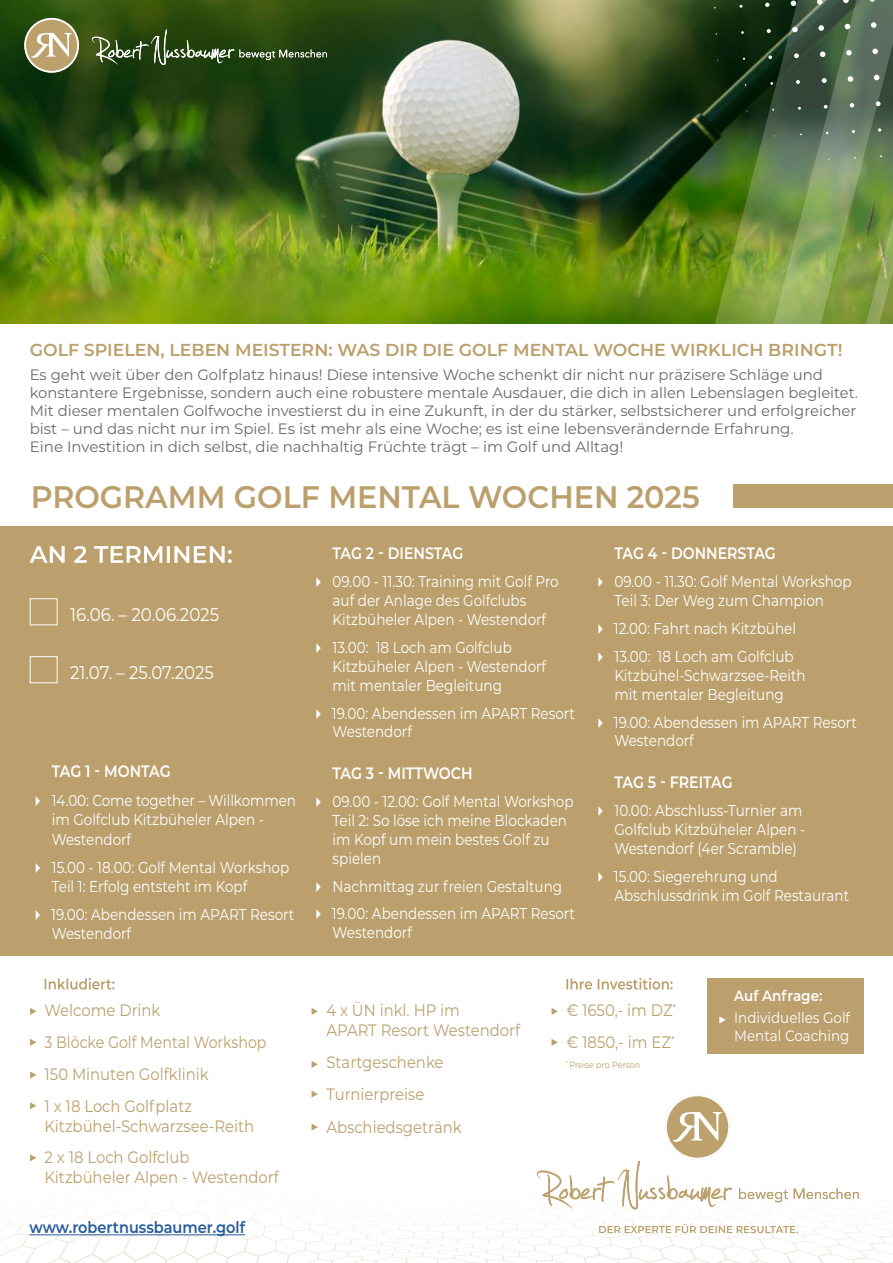
<style>
.page{position:relative;width:893px;height:1263px;background:#fff}
.page>*{position:absolute;margin:0;border:0;box-sizing:border-box;transform-origin:0 0}
.t1{font:600 31.2px "Montserrat";color:#bba06d}
.t2{font:18.45px "Montserrat";color:#fff;scale:.9 1}
.t3{font:600 17.4px "Montserrat";color:#bba06d}
.t4{font:16.5px/31.8px "Montserrat";color:#bba06d;scale:.9 1}
.t5{font:600 16.5px "Montserrat";letter-spacing:-.005em;color:#fff;scale:.86 1}
.t6{font:600 16.05px "Montserrat";color:#275b9b;scale:.9 1}
.t7{font:15.75px/18.9px "Montserrat";color:#fff;scale:.86 1}
.t8{font:15px/18px "Montserrat";color:#6a6a6a}
.t9{font:15px/18px "Montserrat";color:#fff;scale:.9 1}
.t10{font:600 15px "Montserrat";color:#fff;scale:.9 1}
.t11{font:9px "Montserrat";color:#bba06d;scale:.9 1}
</style>
<div class="page">
<div style="left:0;top:526px;width:893px;height:429px;background:#bba06d"></div>
<img style="left:0;top:0;width:696px;height:323px">
<img style="left:696px;top:0;width:147px;height:324px">
<svg style="left:765px;top:3px;width:4px;height:4px"></svg>
<svg style="left:791px;top:0;width:5px;height:6px"></svg>
<svg style="left:817px;top:0;width:6px;height:5px"></svg>
<svg style="left:767px;top:29px;width:4px;height:4px"></svg>
<svg style="left:792px;top:27px;width:6px;height:5px"></svg>
<svg style="left:818px;top:25px;width:6px;height:6px"></svg>
<svg style="left:768px;top:55px;width:4px;height:4px"></svg>
<svg style="left:794px;top:53px;width:5px;height:5px"></svg>
<svg style="left:820px;top:51px;width:5px;height:6px"></svg>
<svg style="left:796px;top:80px;width:4px;height:4px"></svg>
<svg style="left:822px;top:78px;width:5px;height:5px"></svg>
<svg style="left:824px;top:105px;width:4px;height:4px"></svg>
<svg style="left:843px;top:0;width:50px;height:324px;background:#6d8653"></svg>
<svg style="left:45px;top:978px;width:69px;height:11px"></svg>
<svg style="left:30px;top:1071px;width:6px;height:7px"></svg>
<svg style="left:30px;top:1039px;width:6px;height:7px"></svg>
<svg style="left:30px;top:1008px;width:6px;height:7px"></svg>
<svg style="left:312px;top:1061px;width:6px;height:7px"></svg>
<svg style="left:0;top:1090px;width:893px;height:173px"></svg>
<svg style="left:312px;top:1008px;width:6px;height:7px"></svg>
<svg style="left:566px;top:978px;width:107px;height:11px"></svg>
<svg style="left:552px;top:1039px;width:6px;height:7px"></svg>
<svg style="left:552px;top:1008px;width:6px;height:7px"></svg>
<div style="left:30px;top:656px;width:27px;height:27px;border:1px solid #fff"></div>
<div style="left:30px;top:598px;width:27px;height:27px;border:1px solid #fff"></div>
<hr style="left:30px;top:1234px;width:215px;height:1px;background:#275b9b">
<div style="left:733px;top:485px;width:160px;height:23px;background:#bba06d"></div>
<svg style="left:92px;top:29px;width:235px;height:36px;background:#3e582a"></svg>
<svg style="left:24px;top:18px;width:55px;height:55px;background:#a8a077"></svg>
<svg style="left:30px;top:546px;width:202px;height:17px"></svg>
<div style="left:707px;top:978px;width:156px;height:76px;background:#bba06d"></div>
<svg style="left:719px;top:1016px;width:7px;height:7px"></svg>
<p class="t3" style="left:30px;top:337px;width:815px">GOLF SPIELEN, LEBEN MEISTERN: WAS DIR DIE GOLF MENTAL WOCHE WIRKLICH BRINGT!</p>
<p class="t8" style="left:30px;top:365px;width:830px">Es geht weit über den Golfplatz hinaus! Diese intensive Woche schenkt dir nicht nur präzisere Schläge und konstantere Ergebnisse, sondern auch eine robustere mentale Ausdauer, die dich in allen Lebenslagen begleitet.<br>Mit dieser mentalen Golfwoche investierst du in eine Zukunft, in der du stärker, selbstsicherer und erfolgreicher bist – und das nicht nur im Spiel. Es ist mehr als eine Woche; es ist eine lebensverändernde Erfahrung.<br>Eine Investition in dich selbst, die nachhaltig Früchte trägt – im Golf und Alltag!</p>
<h1 class="t1" style="left:31px;top:475px;width:670px">PROGRAMM GOLF MENTAL WOCHEN 2025</h1>
<p class="t2" style="left:70px;top:601px;width:167px">16.06. – 20.06.2025</p>
<p class="t2" style="left:70px;top:659px;width:161px">21.07. – 25.07.2025</p>
<p class="t5" style="left:52px;top:760px;width:140px">TAG 1 - MONTAG</p>
<p class="t7" style="left:52px;top:790px;width:285px;line-height:19.4px;text-indent:-21px">✔ 14.00: Come together – Willkommen im Golfclub Kitzbüheler Alpen -<br>Westendorf</p>
<p class="t7" style="left:52px;top:857px;width:278px;text-indent:-21px">✔ 15.00 - 18.00: Golf Mental Workshop<br>Teil 1: Erfolg entsteht im Kopf</p>
<p class="t7" style="left:52px;top:904px;width:283px;text-indent:-21px">✔ 19.00: Abendessen im APART Resort<br>Westendorf</p>
<p class="t4" style="left:45px;top:994px;width:248px">Welcome Drink<br>3 Blöcke Golf Mental Workshop<br>150 Minuten Golfklinik<br>1 x 18 Loch Golfplatz</p>
<p class="t4" style="left:45px;top:1109px;width:235px">Kitzbühel-Schwarzsee-Reith<br>2 x 18 Loch Golfclub</p>
<p class="t4" style="left:45px;top:1161px;width:262px">Kitzbüheler Alpen - Westendorf</p>
<p class="t6" style="left:30px;top:1216px;width:241px">www.robertnussbaumer.golf</p>
<p class="t5" style="left:333px;top:542px;width:154px">TAG 2 - DIENSTAG</p>
<p class="t7" style="left:333px;top:571px;width:264px;text-indent:-21px">✔ 09.00 - 11.30: Training mit Golf Pro auf der Anlage des Golfclubs<br>Kitzbüheler Alpen - Westendorf</p>
<p class="t7" style="left:333px;top:637px;width:250px;text-indent:-21px">✔ 13.00: 18 Loch am Golfclub<br>Kitzbüheler Alpen - Westendorf mit mentaler Begleitung</p>
<p class="t7" style="left:333px;top:703px;width:283px;text-indent:-21px">✔ 19.00: Abendessen im APART Resort<br>Westendorf</p>
<p class="t5" style="left:333px;top:761px;width:164px">TAG 3 - MITTWOCH</p>
<p class="t7" style="left:333px;top:791px;width:282px;text-indent:-21px">✔ 09.00 - 12.00: Golf Mental Workshop<br>Teil 2: So löse ich meine Blockaden im Kopf um mein bestes Golf zu spielen</p>
<p class="t7" style="left:312px;top:876px;width:293px">✔ Nachmittag zur freien Gestaltung</p>
<p class="t7" style="left:333px;top:904px;width:283px;text-indent:-21px">✔ 19.00: Abendessen im APART Resort<br>Westendorf</p>
<p class="t5" style="left:614px;top:542px;width:189px">TAG 4 - DONNERSTAG</p>
<p class="t7" style="left:593px;top:571px;width:302px;text-align:center">✔ 09.00 - 11.30: Golf Mental Workshop<br>Teil 3: Der Weg zum Champion</p>
<p class="t7" style="left:593px;top:618px;width:237px">✔ 12.00: Fahrt nach Kitzbühel</p>
<p class="t7" style="left:614px;top:646px;width:224px;text-indent:-21px">✔ 13.00: 18 Loch am Golfclub<br>Kitzbühel-Schwarzsee-Reith mit mentaler Begleitung</p>
<p class="t7" style="left:614px;top:712px;width:283px;text-indent:-21px">✔ 19.00: Abendessen im APART Resort<br>Westendorf</p>
<p class="t5" style="left:614px;top:770px;width:139px">TAG 5 - FREITAG</p>
<p class="t7" style="left:614px;top:800px;width:223px;text-indent:-21px">✔ 10.00: Abschluss-Turnier am<br>Golfclub Kitzbüheler Alpen -<br>Westendorf (4er Scramble)</p>
<p class="t7" style="left:614px;top:866px;width:274px;text-indent:-21px">✔ 15.00: Siegerehrung und<br>Abschlussdrink im Golf Restaurant</p>
<p class="t4" style="left:326px;top:1000px;width:217px;line-height:19.8px">4 x ÜN inkl. HP im<br>APART Resort Westendorf</p>
<p class="t4" style="left:326px;top:1045px;width:132px">Startgeschenke<br>Turnierpreise</p>
<p class="t4" style="left:326px;top:1111px;width:152px">Abschiedsgetränk</p>
<p class="t4" style="left:566px;top:994px;width:124px">€ 1650,- im DZ<sup>* </sup>€ 1850,- im EZ<sup>*</sup></p>
<p class="t11" style="left:566px;top:1058px;width:84px"><sup>*</sup> Preise pro Person</p>
<p class="t10" style="left:734px;top:985px;width:99px">Auf Anfrage:</p>
<p class="t9" style="left:734px;top:1008px;width:130px">Individuelles Golf<br>Mental Coaching</p>
</div>
